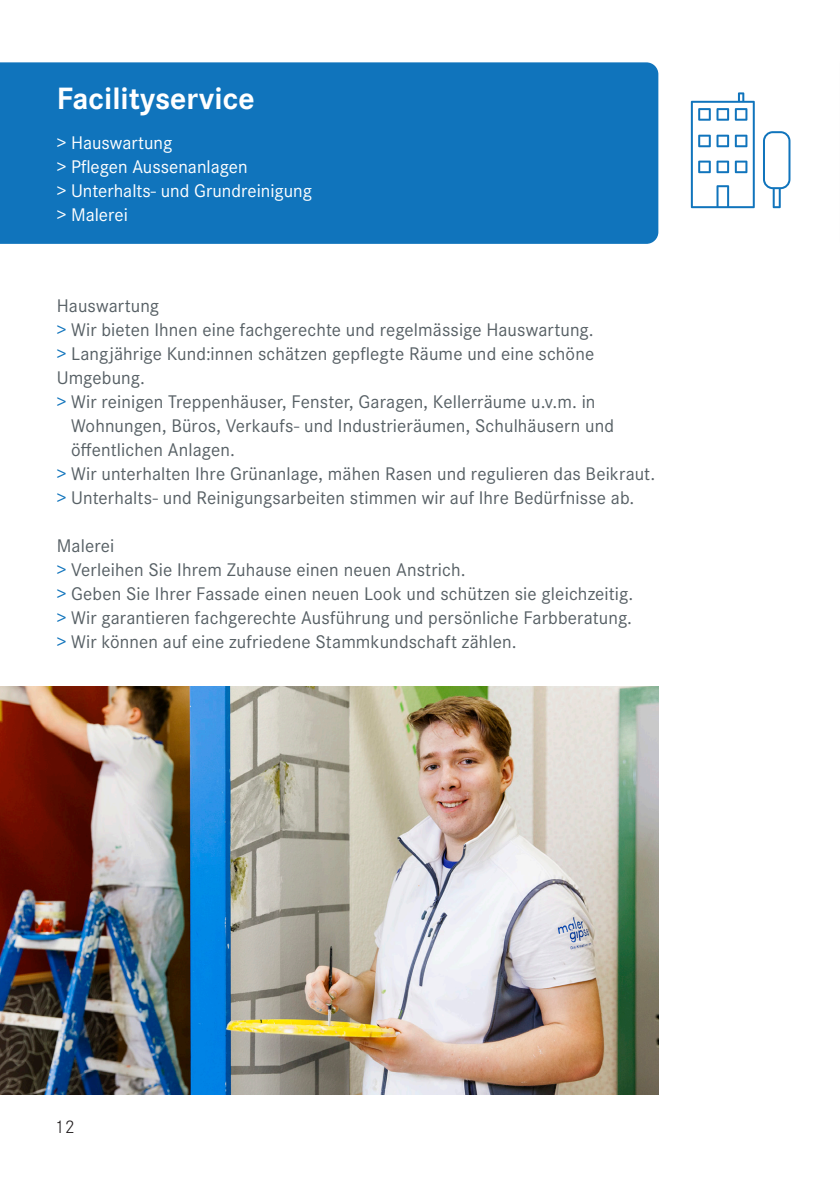
<style>
.page{position:relative;width:840px;height:1191px;background:#fff}
.page>*{position:absolute;margin:0;border:0;box-sizing:border-box;transform-origin:0 0}
.t1{font:700 32px "Corporate S";color:#fff}
.t2{font:19px/24px "Corporate S";letter-spacing:.005em;color:#576065}
.t3{font:19px/24px "Corporate S";color:#fff}
.t4{font:300 19px "Corporate S";color:#231f20}
.s1{color:#1074bc}
</style>
<div class="page">
<div style="left:0;top:62px;width:658px;height:182px;background:#1074bc"></div>
<img style="left:0;top:686px;width:658px;height:408px">
<svg style="left:763px;top:131px;width:27px;height:77px"></svg>
<svg style="left:690px;top:92px;width:64px;height:116px"></svg>
<h1 class="t1" style="left:57px;top:80px;width:199px">Facilityservice</h1>
<p class="t3" style="left:57px;top:131px;width:257px">&gt; Hauswartung<br>&gt; Pflegen Aussenanlagen<br>&gt; Unterhalts- und Grundreinigung &gt; Malerei</p>
<p class="t2" style="left:57px;top:294px;width:104px">Hauswartung</p>
<p class="t2" style="left:57px;top:318px;width:538px"><span class="s1">&gt;</span> Wir bieten Ihnen eine fachgerechte und regelmässige Hauswartung.</p>
<p class="t2" style="left:57px;top:342px;width:538px"><span class="s1">&gt;</span> Langjährige Kund:innen schätzen gepflegte Räume und eine schöne</p>
<p class="t2" style="left:57px;top:366px;width:90px">Umgebung.</p>
<p class="t2" style="left:57px;top:390px;width:540px"><span class="s1">&gt;</span> Wir reinigen Treppenhäuser, Fenster, Garagen, Kellerräume u.v.m. in</p>
<p class="t2" style="left:71px;top:414px;width:544px">Wohnungen, Büros, Verkaufs- und Industrieräumen, Schulhäusern und</p>
<p class="t2" style="left:71px;top:438px;width:165px">öffentlichen Anlagen.</p>
<p class="t2" style="left:57px;top:462px;width:599px"><span class="s1">&gt;</span> Wir unterhalten Ihre Grünanlage, mähen Rasen und regulieren das Beikraut.</p>
<p class="t2" style="left:57px;top:486px;width:579px"><span class="s1">&gt;</span> Unterhalts- und Reinigungsarbeiten stimmen wir auf Ihre Bedürfnisse ab.</p>
<p class="t2" style="left:57px;top:534px;width:577px">Malerei<br><span class="s1">&gt;</span> Verleihen Sie Ihrem Zuhause einen neuen Anstrich.<br><span class="s1">&gt;</span> Geben Sie Ihrer Fassade einen neuen Look und schützen sie gleichzeitig. <span class="s1">&gt;</span> Wir garantieren fachgerechte Ausführung und persönliche Farbberatung. <span class="s1">&gt;</span> Wir können auf eine zufriedene Stammkundschaft zählen.</p>
<p class="t4" style="left:55px;top:1116px;width:21px">12</p>
</div>
